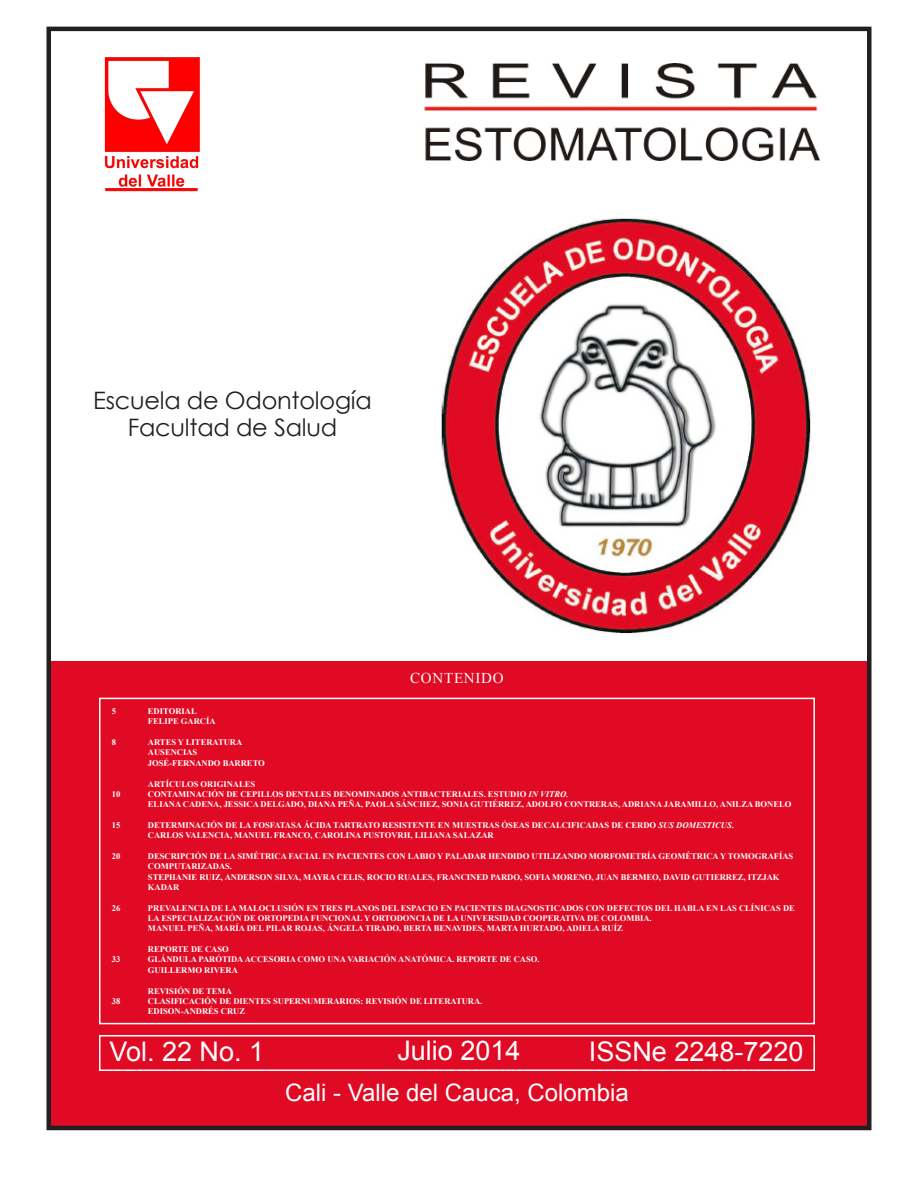
<style>
.page{position:relative;width:918px;height:1188px;background:#fff}
.page>*{position:absolute;margin:0;border:0;box-sizing:border-box;transform-origin:0 0}
.t1{font:27px "Arial";color:#fff}
.t2{font:24px/27px "Century Gothic";letter-spacing:-.01em;color:#231f20;text-align:center}
.t3{font:24px "Arial";color:#fff}
.t4{font:15px "Times New Roman";letter-spacing:.05em;color:#fff}
.t5{font:700 8.55px/10.4px "Times New Roman";color:#fff}
.s1{font-style:italic}
</style>
<div class="page">
<img style="left:441px;top:218px;width:370px;height:416px">
<div style="left:48px;top:662px;width:822px;height:468px;background:#e00a24"></div>
<div style="left:99px;top:698px;width:716px;height:326px;border:2px solid #fff"></div>
<div style="left:99px;top:1035px;width:716px;height:36px;border:2px solid #fff"></div>
<img style="left:104px;top:58px;width:96px;height:134px">
<img style="left:424px;top:64px;width:396px;height:96px">
<div style="left:46px;top:27px;width:826px;height:1103px;border:4px solid #231f20"></div>
<h2 class="t2" style="left:93px;top:386px;width:280px">Escuela de Odontología<br>Facultad de Salud</h2>
<h3 class="t4" style="left:410px;top:668px;width:95px">CONTENIDO</h3>
<p class="t5" style="left:112px;top:706px;width:6px">5</p>
<p class="t5" style="left:148px;top:706px;width:69px">EDITORIAL<br>FELIPE GARCÍA</p>
<p class="t5" style="left:112px;top:737px;width:6px">8</p>
<p class="t5" style="left:148px;top:737px;width:118px">ARTES Y LITERATURA<br>AUSENCIAS<br>JOSÉ-FERNANDO BARRETO</p>
<p class="t5" style="left:148px;top:778px;width:109px">ARTÍCULOS ORIGINALES</p>
<p class="t5" style="left:112px;top:789px;width:10px">10</p>
<p class="t5" style="left:148px;top:789px;width:645px">CONTAMINACIÓN DE CEPILLOS DENTALES DENOMINADOS ANTIBACTERIALES. ESTUDIO <span class="s1">IN VITRO.<br></span>ELIANA CADENA, JESSICA DELGADO, DIANA PEÑA, PAOLA SÁNCHEZ, SONIA GUTIÉRREZ, ADOLFO CONTRERAS, ADRIANA JARAMILLO, ANILZA BONELO</p>
<p class="t5" style="left:112px;top:820px;width:10px">15</p>
<p class="t5" style="left:148px;top:820px;width:587px">DETERMINACIÓN DE LA FOSFATASA ÁCIDA TARTRATO RESISTENTE EN MUESTRAS ÓSEAS DECALCIFICADAS DE CERDO <span class="s1">SUS DOMESTICUS</span>.<br>CARLOS VALENCIA, MANUEL FRANCO, CAROLINA PUSTOVRH, LILIANA SALAZAR</p>
<p class="t5" style="left:112px;top:851px;width:10px">20</p>
<p class="t5" style="left:148px;top:851px;width:647px">DESCRIPCIÓN DE LA SIMÉTRICA FACIAL EN PACIENTES CON LABIO Y PALADAR HENDIDO UTILIZANDO MORFOMETRÍA GEOMÉTRICA Y TOMOGRAFÍAS COMPUTARIZADAS.<br>STEPHANIE RUIZ, ANDERSON SILVA, MAYRA CELIS, ROCIO RUALES, FRANCINED PARDO, SOFIA MORENO, JUAN BERMEO, DAVID GUTIERREZ, ITZJAK KADAR</p>
<p class="t5" style="left:112px;top:902px;width:10px">26</p>
<p class="t5" style="left:148px;top:902px;width:648px">PREVALENCIA DE LA MALOCLUSIÓN EN TRES PLANOS DEL ESPACIO EN PACIENTES DIAGNOSTICADOS CON DEFECTOS DEL HABLA EN LAS CLÍNICAS DE<br>LA ESPECIALIZACIÓN DE ORTOPEDIA FUNCIONAL Y ORTODONCIA DE LA UNIVERSIDAD COOPERATIVA DE COLOMBIA.<br>MANUEL PEÑA, MARÍA DEL PILAR ROJAS, ÁNGELA TIRADO, BERTA BENAVIDES, MARTA HURTADO, ADIELA RUÍZ</p>
<p class="t5" style="left:148px;top:944px;width:82px">REPORTE DE CASO</p>
<p class="t5" style="left:112px;top:954px;width:10px">33</p>
<p class="t5" style="left:148px;top:954px;width:393px">GLÁNDULA PARÓTIDA ACCESORIA COMO UNA VARIACIÓN ANATÓMICA. REPORTE DE CASO.<br>GUILLERMO RIVERA</p>
<p class="t5" style="left:148px;top:985px;width:85px">REVISIÓN DE TEMA</p>
<p class="t5" style="left:112px;top:996px;width:10px">38</p>
<p class="t5" style="left:148px;top:996px;width:336px">CLASIFICACIÓN DE DIENTES SUPERNUMERARIOS: REVISIÓN DE LITERATURA.<br>EDISON-ANDRÉS CRUZ</p>
<h1 class="t1" style="left:110px;top:1034px;width:156px">Vol. 22 No. 1</h1>
<h1 class="t1" style="left:397px;top:1033px;width:125px">Julio 2014</h1>
<h1 class="t1" style="left:589px;top:1034px;width:216px">ISSNe 2248-7220</h1>
<h2 class="t3" style="left:285px;top:1077px;width:345px">Cali - Valle del Cauca, Colombia</h2>
</div>
